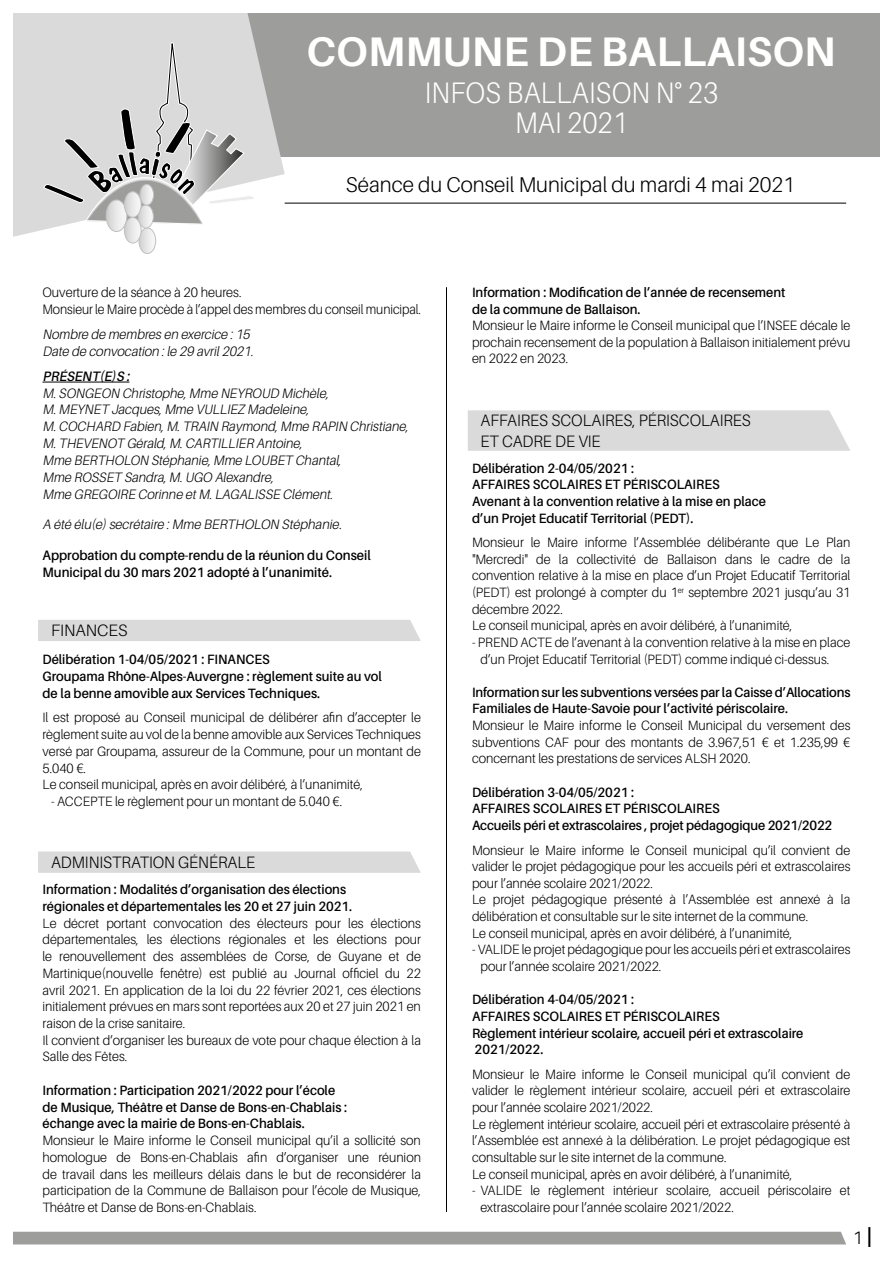
<style>
.page{position:relative;width:893px;height:1263px;background:#fff}
.page>*{position:absolute;margin:0;border:0;box-sizing:border-box;transform-origin:0 0}
.t1{font:700 41.4px "Aileron";letter-spacing:.005em;color:#fff}
.t2{font:300 29.7px/30px "Aileron";letter-spacing:.01em;color:#fff;text-align:center;scale:.91 1}
.t3{font:300 21.3px "Aileron";color:#000}
.t4{font:300 18px "Aileron";color:#000}
.t5{font:300 16.5px/20.2px "Aileron";color:#000;scale:.95 1}
.t6{font:300 16.5px "Aileron";color:#000}
.t7{font:italic 300 13.65px/17px "Aileron";color:#000;scale:.95 1}
.t8{font:300 13.65px/17px "Aileron";letter-spacing:-.005em;color:#000;scale:.95 1}
.t9{font:600 13.65px/17px "Aileron";color:#000;scale:.95 1}
.t10{font:italic 300 13.65px "Aileron";color:#000;scale:.96 1}
.t11{font:italic 600 13.65px "Aileron";color:#000;scale:.95 1}
.t12{font:300 13.5px/16.6px "Aileron";color:#000;scale:.95 1}
.t13{font:600 13.5px/16.6px "Aileron";color:#000;scale:.95 1}
.s1{font-weight:600;font-size:28.8px}
</style>
<div class="page">
<div style="left:468px;top:410px;width:382px;height:41px;background:#dadada"></div>
<div style="left:38px;top:851px;width:383px;height:22px;background:#dadada"></div>
<div style="left:38px;top:620px;width:383px;height:21px;background:#dadada"></div>
<div style="left:117px;top:0;width:776px;height:156px;background:#9d9d9c"></div>
<svg style="left:13px;top:13px;width:272px;height:224px;fill:#dadada"></svg>
<div style="left:138px;top:227px;width:19px;height:28px;border:2px solid #fff;border-radius:50%"></div>
<svg style="left:43px;top:41px;width:213px;height:213px"></svg>
<div style="left:124px;top:217px;width:18px;height:26px;border:1px solid #c1c1c1;border-radius:50%"></div>
<div style="left:0;top:0;width:893px;height:13px;background:#fff"></div>
<div style="left:880px;top:0;width:13px;height:402px;background:#fff"></div>
<hr style="left:43px;top:382px;width:86px;height:1px;background:#000">
<div style="left:13px;top:1232px;width:833px;height:12px;background:#9d9d9c"></div>
<hr style="left:446px;top:287px;width:1px;height:925px;background:#000">
<hr style="left:285px;top:203px;width:561px;height:1px;background:#000">
<h1 class="t1" style="left:306px;top:28px;width:531px">COMMUNE DE BALLAISON</h1>
<h2 class="t2" style="left:425px;top:78px;width:324px">INFOS BALLAISON N° 23<br>MAI 2021</h2>
<h3 class="t3" style="left:346px;top:173px;width:451px">Séance du Conseil Municipal du mardi 4 mai 2021</h3>
<p class="t8" style="left:43px;top:284px;width:400px">Ouverture de la séance à 20 heures.<br>Monsieur le Maire procède à l’appel des membres du conseil municipal.</p>
<p class="t7" style="left:43px;top:326px;width:226px">Nombre de membres en exercice :15<br>Date de convocation :le 29 avril2021.</p>
<p class="t11" style="left:43px;top:368px;width:96px">PRÉSENT(E)S :</p>
<p class="t7" style="left:43px;top:384px;width:387px">M.SONGEON Christophe, Mme NEYROUD Michèle,<br>M.MEYNET Jacques, Mme VULLIEZ Madeleine,<br>M.COCHARD Fabien, M.TRAIN Raymond, Mme RAPIN Christiane, M.THEVENOT Gérald, M.CARTILLIER Antoine,<br>Mme BERTHOLON Stéphanie, Mme LOUBET Chantal,<br>Mme ROSSET Sandra, M.UGO Alexandre,<br>Mme GREGOIRE Corinne etM.LAGALISSE Clément.</p>
<p class="t10" style="left:43px;top:517px;width:316px">A été élu(e)secrétaire :Mme BERTHOLON Stéphanie.</p>
<p class="t9" style="left:43px;top:547px;width:347px">Approbation du compte-rendu de la réunion du Conseil<br>Municipal du 30 mars 2021 adopté à l’unanimité.</p>
<p class="t6" style="left:51px;top:622px;width:78px">FINANCES</p>
<p class="t13" style="left:43px;top:651px;width:359px">Délibération 1-04/05/2021 : FINANCES<br>Groupama Rhône-Alpes-Auvergne : règlement suite au vol de la benne amovible aux Services Techniques.</p>
<p class="t12" style="left:43px;top:709px;width:400px">Il est proposé au Conseil municipal de délibérer afin d’accepter le règlement suite au vol de la benne amovible aux Services Techniques versé par Groupama, assureur de la Commune, pour un montant de 5.040 €.<br>Le conseil municipal, après en avoir délibéré, à l’unanimité,</p>
<p class="t12" style="left:51px;top:793px;width:308px">- ACCEPTE le règlement pour un montant de 5.040 €.</p>
<p class="t5" style="left:51px;top:852px;width:216px">ADMINISTRATION GÉNÉRALE</p>
<p class="t13" style="left:43px;top:881px;width:328px">Information : Modalités d’organisation des élections régionales et départementales les 20 et 27 juin 2021.</p>
<p class="t12" style="left:43px;top:915px;width:400px">Le décret portant convocation des électeurs pour les élections départementales, les élections régionales et les élections pour le renouvellement des assemblées de Corse, de Guyane et de Martinique(nouvelle fenêtre) est publié au Journal officiel du 22 avril 2021. En application de la loi du 22 février 2021, ces élections initialement prévues en mars sont reportées aux 20 et 27 juin 2021 en raison de la crise sanitaire.<br>Il convient d’organiser les bureaux de vote pour chaque élection à la Salle des Fêtes.</p>
<p class="t13" style="left:43px;top:1082px;width:322px">Information : Participation 2021/2022 pour l’école de Musique, Théâtre et Danse de Bons-en-Chablais : échange avec la mairie de Bons-en-Chablais.</p>
<p class="t12" style="left:43px;top:1132px;width:400px;text-align:justify">Monsieur le Maire informe le Conseil municipal qu’il a sollicité son homologue de Bons-en-Chablais afin d’organiser une réunion de travail dans les meilleurs délais dans le but de reconsidérer la participation de la Commune de Ballaison pour l’école de Musique, Théâtre et Danse de Bons-en-Chablais.</p>
<p class="t13" style="left:472px;top:284px;width:332px">Information : Modification de l’année de recensement de la commune de Ballaison.</p>
<p class="t12" style="left:472px;top:317px;width:400px;text-align:justify">Monsieur le Maire informe le Conseil municipal que l’INSEE décale le prochain recensement de la population à Ballaison initialement prévu en 2022 en 2023.</p>
<p class="t5" style="left:480px;top:411px;width:286px">AFFAIRES SCOLAIRES, PÉRISCOLAIRES<br>ET CADRE DE VIE</p>
<p class="t13" style="left:472px;top:460px;width:311px">Délibération 2-04/05/2021 :<br>AFFAIRES SCOLAIRES ET PÉRISCOLAIRES Avenant à la convention relative à la mise en place d’un Projet Educatif Territorial (PEDT).</p>
<p class="t12" style="left:472px;top:534px;width:400px">Monsieur le Maire informe l’Assemblée délibérante que Le Plan "Mercredi" de la collectivité de Ballaison dans le cadre de la convention relative à la mise en place d’un Projet Educatif Territorial (PEDT) est prolongé à compter du 1<sup>er</sup> septembre 2021 jusqu’au 31 décembre 2022.<br>Le conseil municipal, après en avoir délibéré, à l’unanimité,</p>
<p class="t12" style="left:480px;top:634px;width:391px;text-indent:-9px">- PREND ACTE de l’avenant à la convention relative à la mise en place d’un Projet Educatif Territorial (PEDT) comme indiqué ci-dessus.</p>
<p class="t13" style="left:472px;top:684px;width:400px">Information sur les subventions versées par la Caisse d’Allocations<br>Familiales de Haute-Savoie pour l’activité périscolaire.</p>
<p class="t12" style="left:472px;top:717px;width:400px;text-align:justify">Monsieur le Maire informe le Conseil Municipal du versement des subventions CAF pour des montants de 3.967,51 € et 1.235,99 € concernant les prestations de services ALSH 2020.</p>
<p class="t13" style="left:472px;top:784px;width:381px">Délibération 3-04/05/2021 :<br>AFFAIRES SCOLAIRES ET PÉRISCOLAIRES<br>Accueils péri et extrascolaires , projet pédagogique 2021/2022</p>
<p class="t12" style="left:472px;top:842px;width:400px">Monsieur le Maire informe le Conseil municipal qu’il convient de valider le projet pédagogique pour les accueils péri et extrascolaires pour l’année scolaire 2021/2022.<br>Le projet pédagogique présenté à l’Assemblée est annexé à la délibération et consultable sur le site internet de la commune.<br>Le conseil municipal, après en avoir délibéré, à l’unanimité,</p>
<p class="t12" style="left:480px;top:941px;width:391px;text-indent:-9px">- VALIDE le projet pédagogique pour les accueils péri et extrascolaires pour l’année scolaire 2021/2022.</p>
<p class="t13" style="left:472px;top:991px;width:350px">Délibération 4-04/05/2021 :<br>AFFAIRES SCOLAIRES ET PÉRISCOLAIRES<br>Règlement intérieur scolaire, accueil péri et extrascolaire 2021/2022.</p>
<p class="t12" style="left:472px;top:1066px;width:400px">Monsieur le Maire informe le Conseil municipal qu’il convient de valider le règlement intérieur scolaire, accueil péri et extrascolaire pour l’année scolaire 2021/2022.<br>Le règlement intérieur scolaire, accueil péri et extrascolaire présenté à l’Assemblée est annexé à la délibération. Le projet pédagogique est consultable sur le site internet de la commune.<br>Le conseil municipal, après en avoir délibéré, à l’unanimité,</p>
<p class="t12" style="left:480px;top:1182px;width:391px;text-indent:-9px">- VALIDE le règlement intérieur scolaire, accueil périscolaire et extrascolaire pour l’année scolaire 2021/2022.</p>
<h3 class="t4" style="left:853px;top:1228px;width:20px">1 <span class="s1">I</span></h3>
</div>
